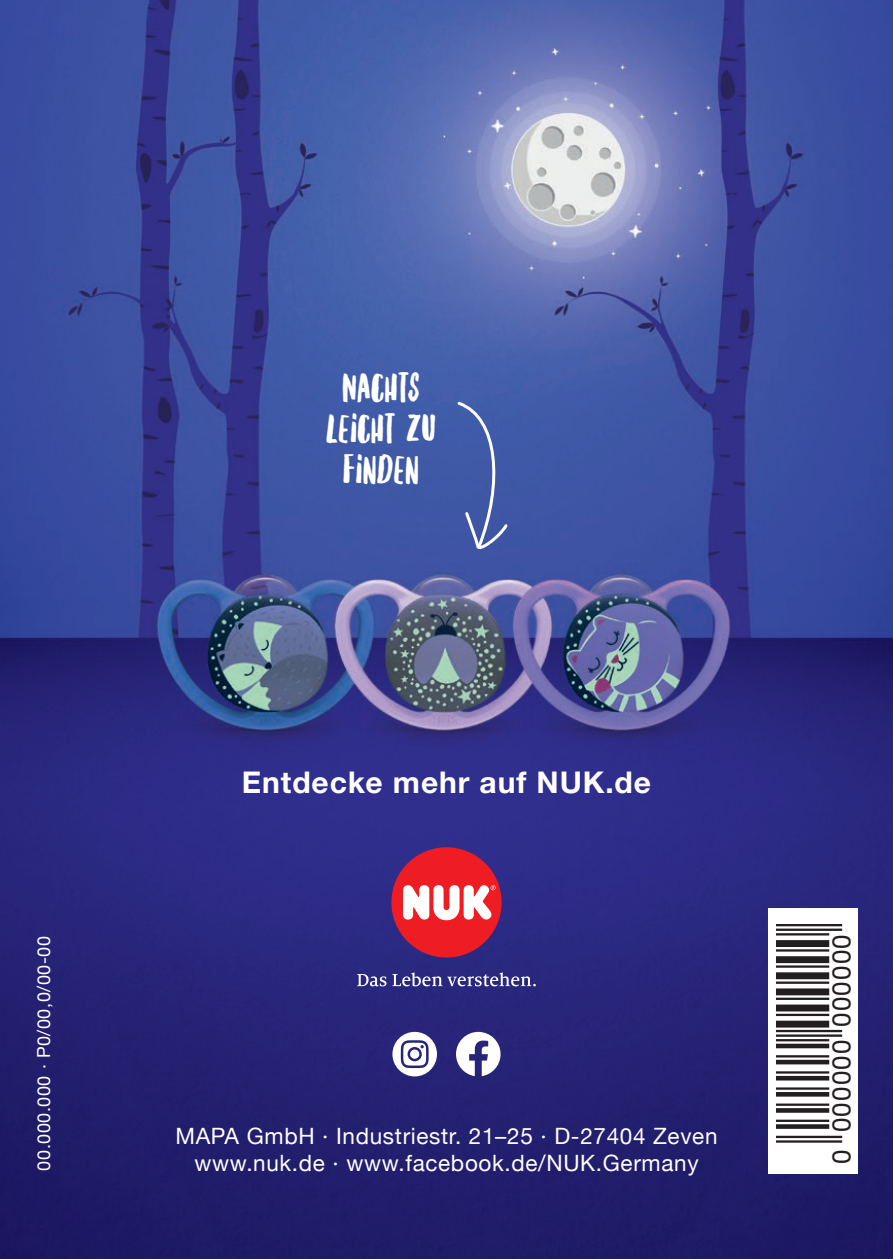
<style>
.page{position:relative;width:893px;height:1259px;background:#fff}
.page>*{position:absolute;margin:0;border:0;box-sizing:border-box;transform-origin:0 0}
.t1{font:41.1px/41.1px "Northern Soul Caps";color:#fff;text-align:center}
.t2{font:700 30px "Helvetica Neue LTW1 G";letter-spacing:.03em;color:#fff}
.t3{font:25.8px "Helvetica Neue";letter-spacing:.05em;color:#231f20}
.t4{font:22.5px "Helvetica Neue";letter-spacing:.03em;color:#fff}
.t5{font:18px "Helvetica Neue";letter-spacing:.03em;color:#fff}
</style>
<div class="page">
<img style="left:0;top:0;width:893px;height:1259px">
<div style="left:391px;top:847px;width:111px;height:110px;background:#ee1d23;border-radius:50%"></div>
<svg style="left:403px;top:885px;width:93px;height:35px"></svg>
<svg style="left:357px;top:972px;width:179px;height:14px;background:#6160a0"></svg>
<svg style="left:456px;top:1032px;width:45px;height:44px"></svg>
<svg style="left:392px;top:1032px;width:45px;height:44px"></svg>
<div style="left:768px;top:909px;width:89px;height:265px;background:#fff"></div>
<hr style="left:776px;top:1140px;width:66px;height:2px;background:#231f20">
<hr style="left:776px;top:1135px;width:66px;height:3px;background:#231f20">
<svg style="left:776px;top:1124px;width:53px;height:4px"></svg>
<hr style="left:776px;top:1119px;width:53px;height:3px;background:#231f20">
<svg style="left:776px;top:1108px;width:53px;height:4px"></svg>
<hr style="left:776px;top:1103px;width:53px;height:2px;background:#231f20">
<hr style="left:776px;top:1092px;width:53px;height:4px;background:#231f20">
<hr style="left:776px;top:1087px;width:53px;height:2px;background:#231f20">
<hr style="left:776px;top:1076px;width:53px;height:4px;background:#231f20">
<hr style="left:776px;top:1071px;width:53px;height:2px;background:#231f20">
<div style="left:776px;top:1059px;width:53px;height:5px;background:#231f20"></div>
<hr style="left:776px;top:1055px;width:53px;height:2px;background:#231f20">
<div style="left:776px;top:1043px;width:53px;height:5px;background:#231f20"></div>
<hr style="left:776px;top:1039px;width:53px;height:2px;background:#231f20">
<hr style="left:776px;top:1034px;width:66px;height:2px;background:#231f20">
<hr style="left:776px;top:1030px;width:66px;height:2px;background:#231f20">
<div style="left:776px;top:1020px;width:53px;height:7px;background:#231f20"></div>
<hr style="left:776px;top:1013px;width:53px;height:3px;background:#231f20">
<div style="left:776px;top:1004px;width:53px;height:7px;background:#231f20"></div>
<hr style="left:776px;top:997px;width:53px;height:3px;background:#231f20">
<div style="left:776px;top:988px;width:53px;height:7px;background:#231f20"></div>
<hr style="left:776px;top:981px;width:53px;height:3px;background:#231f20">
<div style="left:776px;top:972px;width:53px;height:7px;background:#231f20"></div>
<hr style="left:776px;top:965px;width:53px;height:2px;background:#231f20">
<div style="left:776px;top:956px;width:53px;height:7px;background:#231f20"></div>
<hr style="left:776px;top:949px;width:53px;height:2px;background:#231f20">
<div style="left:776px;top:940px;width:53px;height:7px;background:#231f20"></div>
<hr style="left:776px;top:933px;width:53px;height:2px;background:#231f20">
<hr style="left:776px;top:928px;width:66px;height:3px;background:#231f20">
<hr style="left:776px;top:924px;width:66px;height:2px;background:#231f20">
<svg style="left:455px;top:399px;width:55px;height:156px;background:#4e66ad"></svg>
<p class="t5" style="left:31px;top:1170px;width:236px;rotate:-90deg">00.000.000 · P0/00,0/00-00</p>
<h1 class="t1" style="left:326px;top:366px;width:111px">NACHTS<br>LEICHT ZU<br>FINDEN</h1>
<h2 class="t2" style="left:242px;top:764px;width:411px">Entdecke mehr auf NUK.de</h2>
<p class="t4" style="left:175px;top:1119px;width:544px">MAPA GmbH · Industriestr. 21–25 · D-27404 Zeven</p>
<p class="t4" style="left:194px;top:1146px;width:506px">www.nuk.de · www.facebook.de/NUK.Germany</p>
<p class="t3" style="left:823px;top:1163px;width:231px;rotate:-90deg">0 000000 000000</p>
</div>
